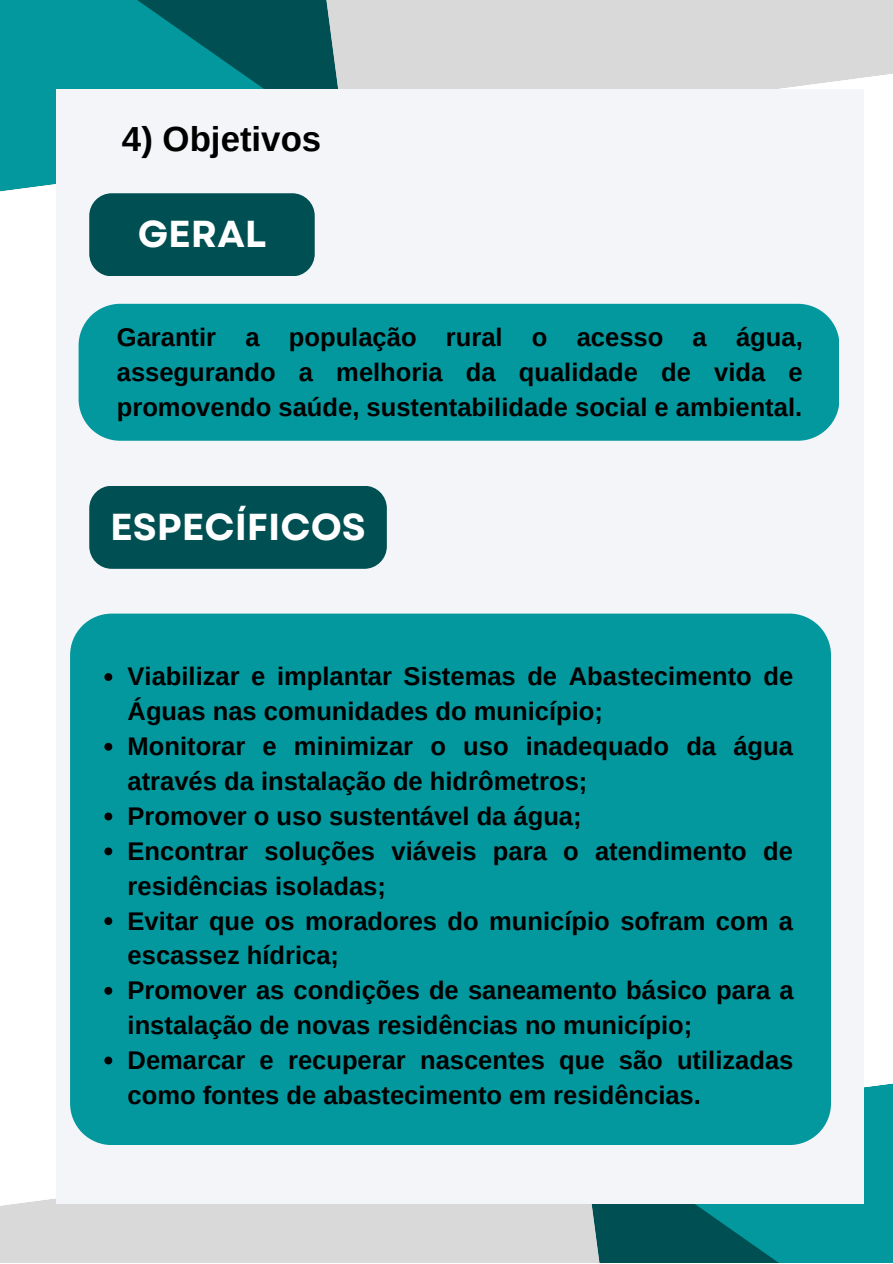
<style>
.page{position:relative;width:893px;height:1264px;background:#fff}
.page>*{position:absolute;margin:0;border:0;box-sizing:border-box;transform-origin:0 0}
.t1{font:700 37.5px "Garet";color:#fff}
.t2{font:700 34.8px "Arimo";color:#000}
.t3{font:700 25.5px/34.8px "Arimo";color:#000}
</style>
<div class="page">
<div style="left:0;top:1198px;width:581px;height:64px;background:#d9d9d9"></div>
<svg style="left:345px;top:0;width:547px;height:221px;background:#dcdcdc"></svg>
<svg style="left:581px;top:1037px;width:311px;height:225px;background:#1d888c"></svg>
<svg style="left:0;top:0;width:345px;height:192px;background:#098387"></svg>
<div style="left:56px;top:89px;width:807px;height:1114px;background:#f3f5f9"></div>
<div style="left:79px;top:304px;width:760px;height:137px;background:#03989e"></div>
<div style="left:89px;top:193px;width:226px;height:83px;background:#004f52;border-radius:22px"></div>
<div style="left:89px;top:486px;width:297px;height:82px;background:#004f52;border-radius:22px"></div>
<div style="left:70px;top:613px;width:760px;height:531px;background:#03989e"></div>
<svg style="left:104px;top:673px;width:8px;height:8px"></svg>
<svg style="left:104px;top:742px;width:8px;height:8px"></svg>
<svg style="left:104px;top:812px;width:8px;height:8px"></svg>
<svg style="left:104px;top:847px;width:8px;height:8px"></svg>
<svg style="left:104px;top:917px;width:8px;height:8px"></svg>
<svg style="left:104px;top:986px;width:8px;height:8px"></svg>
<svg style="left:104px;top:1056px;width:8px;height:8px"></svg>
<p class="t2" style="left:122px;top:119px;width:201px">4) Objetivos</p>
<p class="t1" style="left:138px;top:207px;width:130px">GERAL</p>
<p class="t3" style="left:117px;top:319px;width:687px;text-align:justify">Garantir a população rural o acesso a água, assegurando a melhoria da qualidade de vida e promovendo saúde, sustentabilidade social e ambiental.</p>
<p class="t1" style="left:110px;top:499px;width:257px">ESPECÍFICOS</p>
<p class="t3" style="left:128px;top:659px;width:667px">Viabilizar e implantar Sistemas de Abastecimento de<br>Águas nas comunidades do município;</p>
<p class="t3" style="left:128px;top:729px;width:666px">Monitorar e minimizar o uso inadequado da água através da instalação de hidrômetros;</p>
<p class="t3" style="left:128px;top:798px;width:455px">Promover o uso sustentável da água;</p>
<p class="t3" style="left:128px;top:833px;width:666px">Encontrar soluções viáveis para o atendimento de residências isoladas;</p>
<p class="t3" style="left:128px;top:903px;width:667px">Evitar que os moradores do município sofram com a escassez hídrica;</p>
<p class="t3" style="left:128px;top:973px;width:667px">Promover as condições de saneamento básico para a instalação de novas residências no município;</p>
<p class="t3" style="left:128px;top:1042px;width:667px">Demarcar e recuperar nascentes que são utilizadas como fontes de abastecimento em residências.</p>
</div>
